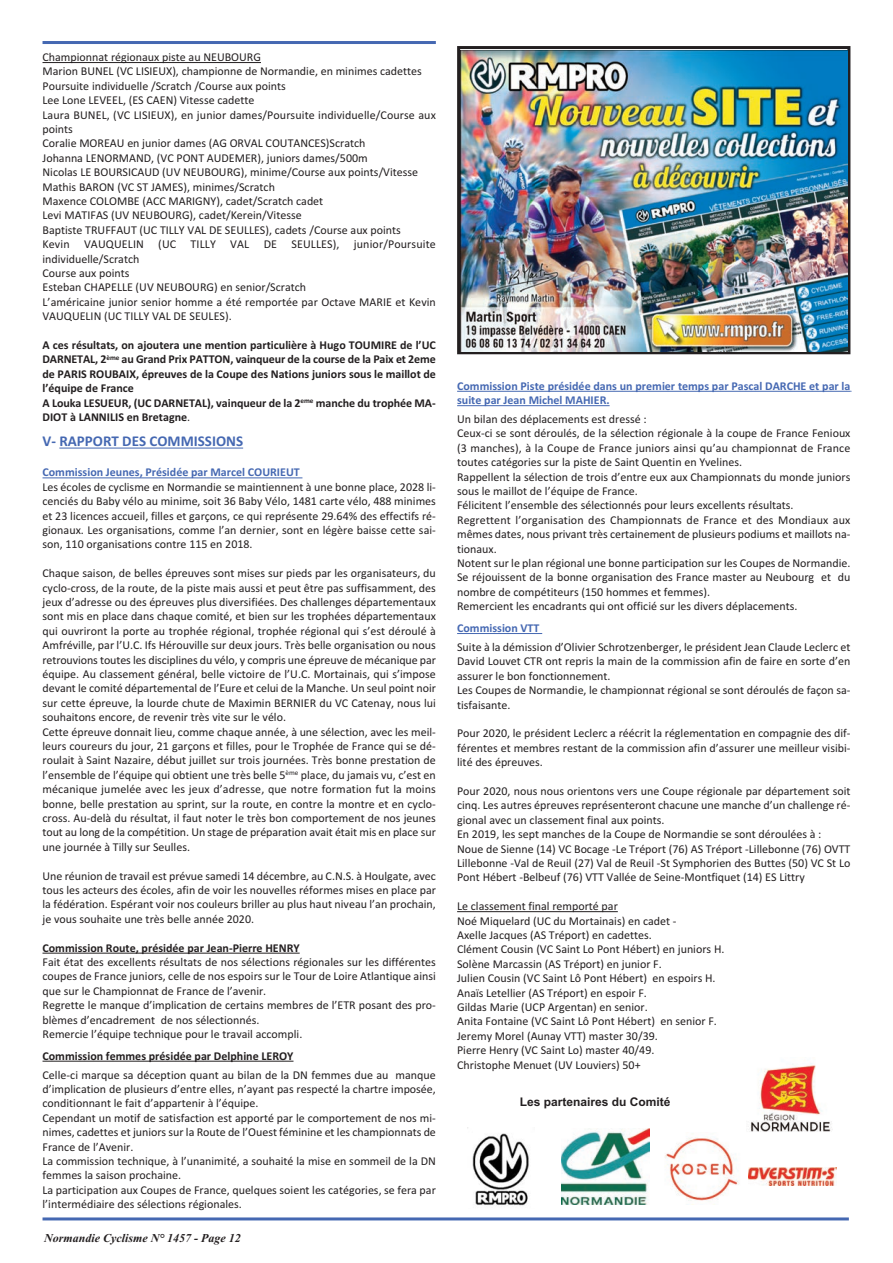
<style>
.page{position:relative;width:893px;height:1263px;background:#fff}
.page>*{position:absolute;margin:0;border:0;box-sizing:border-box;transform-origin:0 0}
.t1{font:700 15px "Calibri";color:#4568b2}
.t2{font:12px/14.4px "Calibri";color:#231f20}
.t3{font:700 12px/14.4px "Calibri";color:#231f20}
.t4{font:700 12px/14.4px "Calibri";color:#4568b2}
.t5{font:italic 700 12px "Times New Roman";color:#231f20}
.t6{font:700 12px "Arial";color:#231f20}
.s1{font-weight:400}
</style>
<div class="page">
<hr style="left:43px;top:1217px;width:806px;height:3px;background:#4568b2">
<hr style="left:43px;top:62px;width:218px;height:1px;background:#231f20">
<hr style="left:59px;top:448px;width:184px;height:1px;background:#4568b2">
<hr style="left:43px;top:477px;width:259px;height:1px;background:#4568b2">
<hr style="left:43px;top:953px;width:257px;height:1px;background:#231f20">
<hr style="left:43px;top:1061px;width:250px;height:1px;background:#231f20">
<hr style="left:457px;top:391px;width:393px;height:1px;background:#4568b2">
<hr style="left:457px;top:405px;width:153px;height:1px;background:#4568b2">
<hr style="left:457px;top:633px;width:85px;height:1px;background:#4568b2">
<hr style="left:457px;top:911px;width:161px;height:1px;background:#231f20">
<div style="left:457px;top:46px;width:393px;height:308px;border:3px solid #231f20"></div>
<img style="left:460px;top:50px;width:387px;height:301px">
<img style="left:748px;top:1063px;width:85px;height:69px">
<img style="left:665px;top:1137px;width:74px;height:68px">
<img style="left:748px;top:1168px;width:88px;height:17px">
<img style="left:561px;top:1129px;width:88px;height:76px">
<img style="left:472px;top:1133px;width:57px;height:73px">
<hr style="left:43px;top:41px;width:393px;height:3px;background:#4568b2">
<p class="t2" style="left:43px;top:51px;width:395px">Championnat régionaux piste au NEUBOURG<br>Marion BUNEL (VC LISIEUX), championne de Normandie, en minimes cadettes Poursuite individuelle /Scratch /Course aux points<br>Lee Lone LEVEEL, (ES CAEN) Vitesse cadette<br>Laura BUNEL, (VC LISIEUX), en junior dames/Poursuite individuelle/Course aux points<br>Coralie MOREAU en junior dames (AG ORVAL COUTANCES)Scratch<br>Johanna LENORMAND, (VC PONT AUDEMER), juniors dames/500m<br>Nicolas LE BOURSICAUD (UV NEUBOURG), minime/Course aux points/Vitesse Mathis BARON (VC ST JAMES), minimes/Scratch<br>Maxence COLOMBE (ACC MARIGNY), cadet/Scratch cadet<br>Levi MATIFAS (UV NEUBOURG), cadet/Kerein/Vitesse<br>Baptiste TRUFFAUT (UC TILLY VAL DE SEULLES), cadets /Course aux points<br>Kevin VAUQUELIN (UC TILLY VAL DE SEULLES), junior/Poursuite individuelle/Scratch<br>Course aux points<br>Esteban CHAPELLE (UV NEUBOURG) en senior/Scratch<br>L’américaine junior senior homme a été remportée par Octave MARIE et Kevin VAUQUELIN (UC TILLY VAL DE SEULES).</p>
<p class="t3" style="left:43px;top:339px;width:395px">A ces résultats, on ajoutera une mention particulière à Hugo TOUMIRE de l’UC DARNETAL, 2<sup>ème</sup> au Grand Prix PATTON, vainqueur de la course de la Paix et 2eme de PARIS ROUBAIX, épreuves de la Coupe des Nations juniors sous le maillot de l’équipe de France<br>A Louka LESUEUR, (UC DARNETAL), vainqueur de la 2<sup>eme</sup> manche du trophée MA-DIOT à LANNILIS en Bretagne<span class="s1">.</span></p>
<p class="t1" style="left:43px;top:436px;width:202px">V- RAPPORT DES COMMISSIONS</p>
<p class="t4" style="left:43px;top:466px;width:259px">Commission Jeunes, Présidée par Marcel COURIEUT</p>
<p class="t2" style="left:43px;top:481px;width:395px;text-align:justify">Les écoles de cyclisme en Normandie se maintiennent à une bonne place, 2028 li&shy;cenciés du Baby vélo au minime, soit 36 Baby Vélo, 1481 carte vélo, 488 minimes et 23 licences accueil, filles et garçons, ce qui représente 29.64% des effectifs ré&shy;gionaux. Les organisations, comme l’an dernier, sont en légère baisse cette sai&shy;son, 110 organisations contre 115 en 2018.</p>
<p class="t2" style="left:43px;top:567px;width:395px">Chaque saison, de belles épreuves sont mises sur pieds par les organisateurs, du cyclo-cross, de la route, de la piste mais aussi et peut être pas suffisamment, des jeux d’adresse ou des épreuves plus diversifiées. Des challenges départementaux sont mis en place dans chaque comité, et bien sur les trophées départementaux qui ouvriront la porte au trophée régional, trophée régional qui s’est déroulé à Amfréville, par l’U.C. Ifs Hérouville sur deux jours. Très belle organisation ou nous retrouvions toutes les disciplines du vélo, y compris une épreuve de mécanique par équipe. Au classement général, belle victoire de l’U.C. Mortainais, qui s’impose devant le comité départemental de l’Eure et celui de la Manche. Un seul point noir sur cette épreuve, la lourde chute de Maximin BERNIER du VC Catenay, nous lui souhaitons encore, de revenir très vite sur le vélo.<br>Cette épreuve donnait lieu, comme chaque année, à une sélection, avec les meil&shy;leurs coureurs du jour, 21 garçons et filles, pour le Trophée de France qui se dé&shy;roulait à Saint Nazaire, début juillet sur trois journées. Très bonne prestation de l’ensemble de l’équipe qui obtient une très belle 5<sup>ème</sup> place, du jamais vu, c’est en mécanique jumelée avec les jeux d’adresse, que notre formation fut la moins bonne, belle prestation au sprint, sur la route, en contre la montre et en cyclo&shy;cross. Au-delà du résultat, il faut noter le très bon comportement de nos jeunes tout au long de la compétition. Un stage de préparation avait était mis en place sur une journée à Tilly sur Seulles.</p>
<p class="t2" style="left:43px;top:869px;width:395px;text-align:justify">Une réunion de travail est prévue samedi 14 décembre, au C.N.S. à Houlgate, avec tous les acteurs des écoles, afin de voir les nouvelles réformes mises en place par la fédération. Espérant voir nos couleurs briller au plus haut niveau l’an prochain, je vous souhaite une très belle année 2020.</p>
<p class="t3" style="left:43px;top:941px;width:259px">Commission Route, présidée par Jean-Pierre HENRY</p>
<p class="t2" style="left:43px;top:956px;width:395px">Fait état des excellents résultats de nos sélections régionales sur les différentes coupes de France juniors, celle de nos espoirs sur le Tour de Loire Atlantique ainsi que sur le Championnat de France de l’avenir.<br>Regrette le manque d’implication de certains membres de l’ETR posant des pro&shy;blèmes d’encadrement de nos sélectionnés.<br>Remercie l’équipe technique pour le travail accompli.</p>
<p class="t3" style="left:43px;top:1049px;width:253px">Commission femmes présidée par Delphine LEROY</p>
<p class="t2" style="left:43px;top:1068px;width:395px">Celle-ci marque sa déception quant au bilan de la DN femmes due au manque d’implication de plusieurs d’entre elles, n’ayant pas respecté la chartre imposée, conditionnant le fait d’appartenir à l’équipe.<br>Cependant un motif de satisfaction est apporté par le comportement de nos mi&shy;nimes, cadettes et juniors sur la Route de l’Ouest féminine et les championnats de France de l’Avenir.<br>La commission technique, à l’unanimité, a souhaité la mise en sommeil de la DN femmes la saison prochaine.<br>La participation aux Coupes de France, quelques soient les catégories, se fera par l’intermédiaire des sélections régionales.</p>
<p class="t5" style="left:44px;top:1234px;width:198px">Normandie Cyclisme N° 1457 - Page 12</p>
<p class="t4" style="left:457px;top:380px;width:395px">Commission Piste présidée dans un premier temps par Pascal DARCHE et par la suite par Jean Michel MAHIER.</p>
<p class="t2" style="left:457px;top:413px;width:395px">Un bilan des déplacements est dressé :<br>Ceux-ci se sont déroulés, de la sélection régionale à la coupe de France Fenioux (3 manches), à la Coupe de France juniors ainsi qu’au championnat de France toutes catégories sur la piste de Saint Quentin en Yvelines.<br>Rappellent la sélection de trois d’entre eux aux Championnats du monde juniors sous le maillot de l’équipe de France.<br>Félicitent l’ensemble des sélectionnés pour leurs excellents résultats.<br>Regrettent l’organisation des Championnats de France et des Mondiaux aux mêmes dates, nous privant très certainement de plusieurs podiums et maillots na&shy;tionaux.<br>Notent sur le plan régional une bonne participation sur les Coupes de Normandie.<br>Se réjouissent de la bonne organisation des France master au Neubourg et du nombre de compétiteurs (150 hommes et femmes).<br>Remercient les encadrants qui ont officié sur les divers déplacements.</p>
<p class="t4" style="left:457px;top:622px;width:84px">Commission VTT</p>
<p class="t2" style="left:457px;top:641px;width:395px">Suite à la démission d’Olivier Schrotzenberger, le président Jean Claude Leclerc et David Louvet CTR ont repris la main de la commission afin de faire en sorte d’en assurer le bon fonctionnement.<br>Les Coupes de Normandie, le championnat régional se sont déroulés de façon sa&shy;tisfaisante.</p>
<p class="t2" style="left:457px;top:727px;width:395px;text-align:justify">Pour 2020, le président Leclerc a réécrit la réglementation en compagnie des dif&shy;férentes et membres restant de la commission afin d’assurer une meilleur visibi&shy;lité des épreuves.</p>
<p class="t2" style="left:457px;top:785px;width:395px">Pour 2020, nous nous orientons vers une Coupe régionale par département soit cinq. Les autres épreuves représenteront chacune une manche d’un challenge ré&shy;gional avec un classement final aux points.<br>En 2019, les sept manches de la Coupe de Normandie se sont déroulées à :<br>Noue de Sienne (14) VC Bocage -Le Tréport (76) AS Tréport -Lillebonne (76) OVTT Lillebonne -Val de Reuil (27) Val de Reuil -St Symphorien des Buttes (50) VC St Lo Pont Hébert -Belbeuf (76) VTT Vallée de Seine-Montfiquet (14) ES Littry</p>
<p class="t2" style="left:457px;top:900px;width:269px">Le classement final remporté par<br>Noé Miquelard (UC du Mortainais) en cadet -<br>Axelle Jacques (AS Tréport) en cadettes.<br>Clément Cousin (VC Saint Lo Pont Hébert) en juniors H.<br>Solène Marcassin (AS Tréport) en junior F.<br>Julien Cousin (VC Saint Lô Pont Hébert) en espoirs H.<br>Anaïs Letellier (AS Tréport) en espoir F.<br>Gildas Marie (UCP Argentan) en senior.<br>Anita Fontaine (VC Saint Lô Pont Hébert) en senior F.<br>Jeremy Morel (Aunay VTT) master 30/39.<br>Pierre Henry (VC Saint Lo) master 40/49.<br>Christophe Menuet (UV Louviers) 50+</p>
<p class="t6" style="left:520px;top:1097px;width:152px">Les partenaires du Comité</p>
</div>
